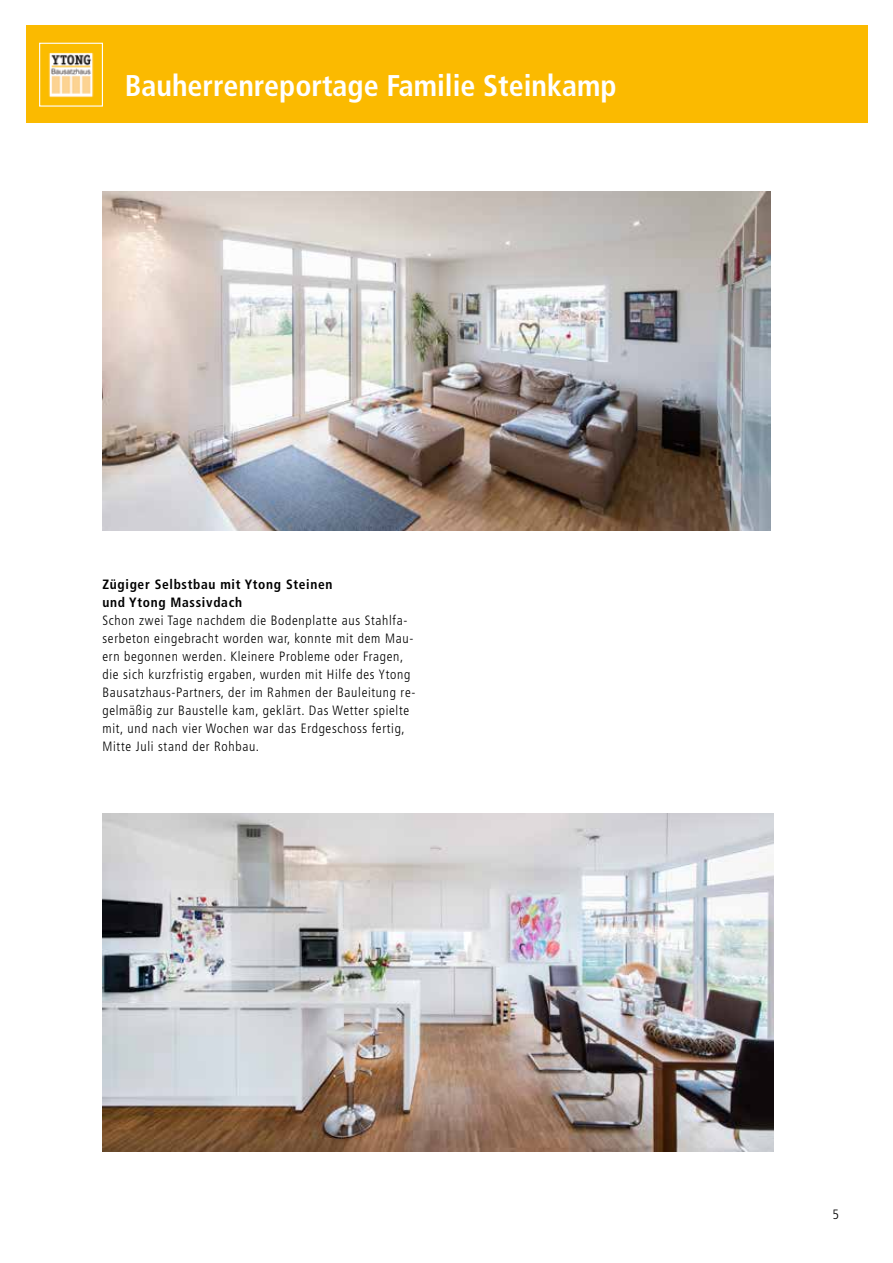
<style>
.page{position:relative;width:893px;height:1263px;background:#fff}
.page>*{position:absolute;margin:0;border:0;box-sizing:border-box;transform-origin:0 0}
.t1{font:700 condensed 30px "Frutiger";color:#fff}
.t2{font:300 condensed 13.5px/18px "Frutiger";letter-spacing:.05em;color:#000}
.t3{font:700 condensed 13.5px/18px "Frutiger";letter-spacing:.05em;color:#000}
</style>
<div class="page">
<div style="left:26px;top:26px;width:841px;height:97px;background:#fbba00"></div>
<img style="left:48px;top:52px;width:46px;height:46px">
<div style="left:39px;top:43px;width:64px;height:64px;border:1px solid #fff"></div>
<img style="left:102px;top:813px;width:672px;height:339px">
<img style="left:102px;top:191px;width:669px;height:339px">
<h1 class="t1" style="left:125px;top:67px;width:493px">Bauherrenreportage Familie Steinkamp</h1>
<p class="t3" style="left:102px;top:575px;width:232px">Zügiger Selbstbau mit Ytong Steinen und Ytong Massivdach</p>
<p class="t2" style="left:102px;top:612px;width:314px">Schon zwei Tage nachdem die Bodenplatte aus Stahlfa&shy;serbeton eingebracht worden war, konnte mit dem Mau&shy;ern begonnen werden. Kleinere Probleme oder Fragen, die sich kurzfristig ergaben, wurden mit Hilfe des Ytong Bausatzhaus-Partners, der im Rahmen der Bauleitung re&shy;gelmäßig zur Baustelle kam, geklärt. Das Wetter spielte mit, und nach vier Wochen war das Erdgeschoss fertig, Mitte Juli stand der Rohbau.</p>
<p class="t2" style="left:832px;top:1205px;width:8px">5</p>
</div>
